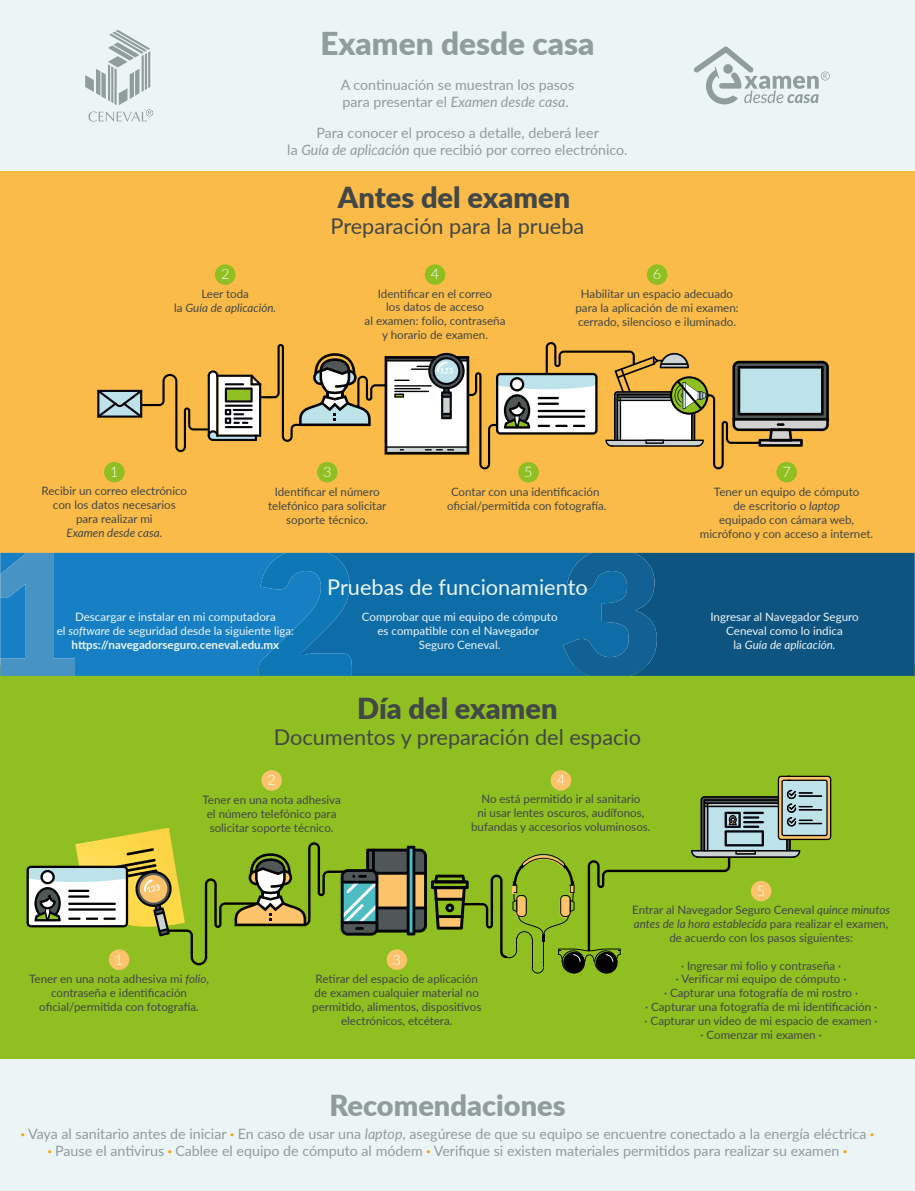
<style>
.page{position:relative;width:915px;height:1191px;background:#fff}
.page>*{position:absolute;margin:0;border:0;box-sizing:border-box;transform-origin:0 0}
.t1{font:900 31.5px "Lato";color:#8f9d9c}
.t2{font:900 28.95px "Lato";color:#424747}
.t3{font:900 28.95px "Lato";color:#8f9d9c}
.t4{font:21.75px "Lato";color:#424747}
.t5{font:21.75px "Lato";color:#ecf5f5}
.t6{font:300 14.4px "Lato";color:#fff}
.t7{font:14.25px/17.1px "Lato";color:#8f9d9c;text-align:center}
.t8{font:300 12px "Lato";color:#706f6f}
.t9{font:11.55px/14px "Lato";color:#424747;text-align:center}
.t10{font:11.55px/14px "Lato";color:#ecf5f5;text-align:center}
.t11{font:italic 11.55px/14px "Lato";color:#424747;text-align:center}
.s1{font-style:italic}
.s2{font-style:normal}
.s3{font-weight:700}
.s4{font-weight:900;color:#f6a21a}
.s5{font-weight:700;color:#f5a117}
.s6{font-weight:400;color:#f5a117}
.s7{font-size:22.5px;color:#c6c6c6}
.s8{font-size:19.5px;color:#f5a117}
</style>
<div class="page">
<div style="left:0;top:665px;width:914px;height:393px;background:#8fbf21"></div>
<div style="left:0;top:170px;width:914px;height:383px;background:#fbbb48"></div>
<svg style="left:0;top:553px;width:914px;height:123px;background:#136ca4"></svg>
<div style="left:0;top:0;width:914px;height:170px;background:#ecf5f5"></div>
<div style="left:0;top:1058px;width:914px;height:132px;background:#ecf5f5"></div>
<div style="left:104px;top:462px;width:21px;height:20px;background:#8fbf21;border-radius:50%"></div>
<div style="left:424px;top:264px;width:21px;height:21px;background:#8fbf21;border-radius:50%"></div>
<div style="left:215px;top:264px;width:20px;height:21px;background:#8fbf21;border-radius:50%"></div>
<div style="left:317px;top:462px;width:20px;height:20px;background:#8fbf21;border-radius:50%"></div>
<div style="left:518px;top:462px;width:20px;height:20px;background:#8fbf21;border-radius:50%"></div>
<div style="left:646px;top:264px;width:21px;height:21px;background:#8fbf21;border-radius:50%"></div>
<div style="left:776px;top:462px;width:20px;height:20px;background:#8fbf21;border-radius:50%"></div>
<svg style="left:97px;top:342px;width:731px;height:127px"></svg>
<div style="left:261px;top:770px;width:21px;height:20px;background:#fbc36b;border-radius:50%"></div>
<div style="left:550px;top:770px;width:21px;height:20px;background:#fbc36b;border-radius:50%"></div>
<svg style="left:27px;top:775px;width:804px;height:198px"></svg>
<svg style="left:85px;top:30px;width:68px;height:92px"></svg>
<svg style="left:694px;top:46px;width:135px;height:58px"></svg>
<h1 class="t1" style="left:320px;top:20px;width:275px">Examen desde casa</h1>
<p class="t7" style="left:340px;top:75px;width:235px;text-align:left">A continuación se muestran los pasos para presentar el <span class="s1">Examen desde casa</span>.</p>
<p class="t7" style="left:287px;top:124px;width:342px">Para conocer el proceso a detalle, deberá leer<br>la <span class="s1">Guía de aplicación</span> que recibió por correo electrónico.</p>
<p class="t6" style="left:110px;top:462px;width:10px">1</p>
<p class="t6" style="left:221px;top:264px;width:10px">2</p>
<p class="t11" style="left:174px;top:287px;width:104px"><span class="s2">Leer toda<br>la</span> Guía de aplicación.</p>
<h2 class="t2" style="left:338px;top:176px;width:234px">Antes del examen</h2>
<h3 class="t4" style="left:330px;top:211px;width:255px">Preparación para la prueba</h3>
<p class="t6" style="left:430px;top:264px;width:10px">4</p>
<p class="t6" style="left:652px;top:264px;width:10px">6</p>
<p class="t9" style="left:364px;top:286px;width:142px">Identificar en el correo<br>los datos de acceso<br>al examen: folio, contraseña y horario de examen.</p>
<p class="t9" style="left:575px;top:286px;width:165px">Habilitar un espacio adecuado para la aplicación de mi examen: cerrado, silencioso e iluminado.</p>
<p class="t6" style="left:323px;top:462px;width:10px">3</p>
<p class="t6" style="left:524px;top:462px;width:10px">5</p>
<p class="t6" style="left:782px;top:462px;width:10px">7</p>
<p class="t9" style="left:42px;top:484px;width:147px">Recibir un correo electrónico con los datos necesarios para realizar mi<br><span class="s1">Examen desde casa</span>.</p>
<p class="t9" style="left:268px;top:484px;width:120px">Identificar el número telefónico para solicitar soporte técnico.</p>
<p class="t9" style="left:447px;top:484px;width:161px">Contar con una identificación oficial/permitida con fotografía.</p>
<h3 class="t5" style="left:327px;top:571px;width:262px">Pruebas de funcionamiento</h3>
<p class="t9" style="left:699px;top:484px;width:175px">Tener un equipo de cómputo<br>de escritorio o <span class="s1">laptop<br></span>equipado con cámara web, micrófono y con acceso a internet.</p>
<p class="t10" style="left:57px;top:609px;width:239px">Descargar e instalar en mi computadora<br>el <span class="s1">software</span> de seguridad desde la siguiente liga: <span class="s3">https://navegadorseguro.ceneval.edu.mx</span></p>
<p class="t10" style="left:710px;top:609px;width:150px">Ingresar al Navegador Seguro<br>Ceneval como lo indica<br>la <span class="s1">Guía de aplicación.</span></p>
<p class="t10" style="left:362px;top:609px;width:197px">Comprobar que mi equipo de cómputo es compatible con el Navegador<br>Seguro Ceneval.</p>
<h2 class="t2" style="left:357px;top:686px;width:202px">Día del examen</h2>
<h3 class="t4" style="left:274px;top:721px;width:368px">Documentos y preparación del espacio</h3>
<p class="t6" style="left:267px;top:770px;width:10px">2</p>
<p class="t9" style="left:202px;top:792px;width:140px">Tener en una nota adhesiva el número telefónico para solicitar soporte técnico.</p>
<p class="t6" style="left:556px;top:770px;width:10px">4</p>
<p class="t9" style="left:471px;top:791px;width:181px">No está permitido ir al sanitario<br>ni usar lentes oscuros, audífonos, bufandas y accesorios voluminosos.</p>
<p class="t6" style="left:756px;top:880px;width:10px">5</p>
<p class="t6" style="left:115px;top:949px;width:10px">1</p>
<p class="t9" style="left:29px;top:971px;width:181px">Tener en una nota adhesiva mi <span class="s1">folio</span>, contraseña e identificación oficial/permitida con fotografía.</p>
<p class="t6" style="left:392px;top:949px;width:10px">3</p>
<p class="t9" style="left:312px;top:971px;width:170px">Retirar del espacio de aplicación de examen cualquier material no permitido, alimentos, dispositivos electrónicos, etcétera.</p>
<p class="t9" style="left:632px;top:902px;width:259px">Entrar al Navegador Seguro Ceneval <span class="s1">quince minutos antes de la hora establecida</span> para realizar el examen, de acuerdo con los pasos siguientes:</p>
<p class="t9" style="left:644px;top:957px;width:234px">· Ingresar mi folio y contraseña ·<br>· Verificar mi equipo de cómputo ·<br>· Capturar una fotografía de mi rostro ·<br>· Capturar una fotografía de mi identificación · · Capturar un video de mi espacio de examen · · Comenzar mi examen ·</p>
<h2 class="t3" style="left:329px;top:1083px;width:238px">Recomendaciones</h2>
<p class="t7" style="left:21px;top:1124px;width:854px"><span class="s4">·</span> Vaya al sanitario antes de iniciar <span class="s4">·</span> En caso de usar una <span class="s1">laptop</span>, asegúrese de que su equipo se encuentre conectado a la energía eléctrica <span class="s4">· ·</span> Pause el antivirus <span class="s4">·</span> Cablee el equipo de cómputo al módem <span class="s4">·</span> Verifique si existen materiales permitidos para realizar su examen <span class="s4">·</span></p>
<p class="t8" style="left:530px;top:1131px;width:280px"><span class="s5">Examen desde casa</span> <span class="s6">·</span> Guía de aplicación EXANI<span class="s7">|</span> <span class="s8">42</span></p>
</div>
